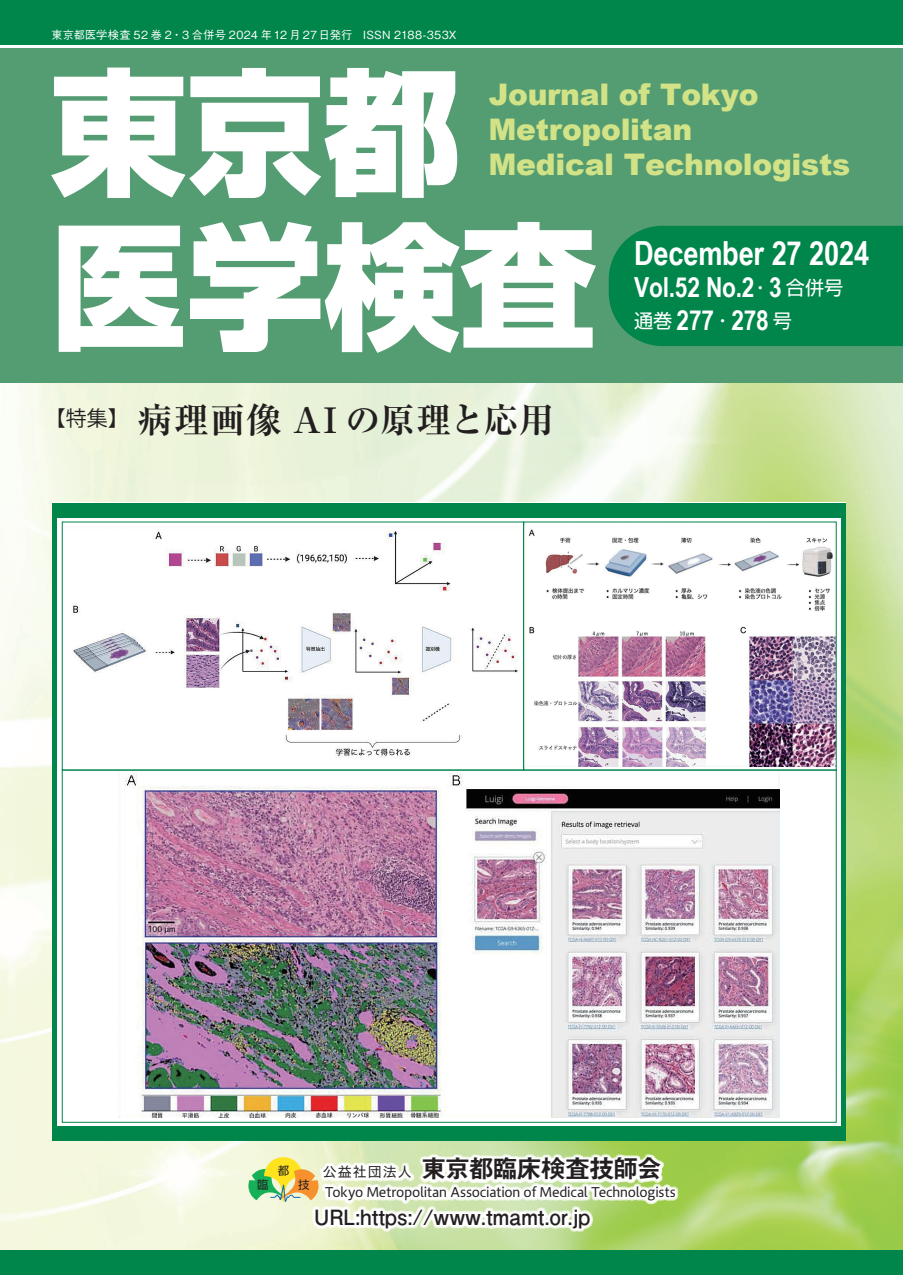
<style>
.page{position:relative;width:903px;height:1275px;background:#fff}
.page>*{position:absolute;margin:0;border:0;box-sizing:border-box;transform-origin:0 0}
.t1{font:800 136.5px/154px "Shin Go Pro";color:#fff}
.t2{font:700 35px "Ryumin Pro";letter-spacing:.035em;color:#231f20}
.t3{font:700 33.25px "Arial Narrow";letter-spacing:-.005em;color:#fff}
.t4{font:900 29.75px/35px "Arial";letter-spacing:-.01em;color:#d2e287}
.t5{font:700 27.65px/32.4px "Arial Narrow";letter-spacing:-.01em;color:#fff}
.t6{font:25.55px "Midashi Go Pro MB31";letter-spacing:-.06em;color:#231f20}
.t7{font:700 21px "Futo Go B101 Pro";letter-spacing:-.01em;color:#231f20}
.t8{font:19.07px "Shin Go Pro";color:#fff}
.t9{font:13.12px "Hiragino UD Sans Std N W4";letter-spacing:-.03em;color:#231f20}
.t10{font:11.38px "Shin Go Pro";color:#231f20}
.t11{font:500 11.2px "Gothic BBB Pro";letter-spacing:.02em;color:#fff}
.s1{font-family:"Shin Go Pro";font-weight:400;font-size:19.07px}
.s2{font-family:"Arial Narrow";font-weight:700;font-size:27.65px}
.s3{font-family:"Hiragino UD Sans Std W4";font-size:14px}
</style>
<div class="page">
<img style="left:0;top:382px;width:903px;height:868px">
<div style="left:52px;top:503px;width:794px;height:638px;background:#fff"></div>
<div style="left:0;top:0;width:903px;height:382px;background:#549c71"></div>
<div style="left:0;top:0;width:903px;height:45px;background:#00854a"></div>
<hr style="left:0;top:45px;width:903px;height:2px;background:#fff">
<div style="left:52px;top:503px;width:794px;height:14px;background:#00854a"></div>
<div style="left:52px;top:508px;width:5px;height:624px;background:#00854a"></div>
<div style="left:841px;top:508px;width:5px;height:624px;background:#00854a"></div>
<div style="left:52px;top:1126px;width:794px;height:15px;background:#00854a"></div>
<div style="left:609px;top:226px;width:294px;height:120px;background:#00854a"></div>
<div style="left:0;top:1250px;width:903px;height:25px;background:#00854a"></div>
<svg style="left:248px;top:1152px;width:431px;height:80px"></svg>
<img style="left:118px;top:773px;width:661px;height:344px">
<img style="left:72px;top:527px;width:762px;height:239px">
<p class="t11" style="left:52px;top:26px;width:406px">東京都医学検査 52 巻 2・3 合併号 2024 年 12 月 27 日発行　ISSN 2188-353X</p>
<h1 class="t1" style="left:50px;top:42px;width:548px">東京都医学検査</h1>
<h3 class="t4" style="left:488px;top:76px;width:363px">Journal of Tokyo<br>Metropolitan<br>Medical Technologists</h3>
<h3 class="t3" style="left:634px;top:228px;width:237px">December 27 2024</h3>
<h3 class="t5" style="left:634px;top:270px;width:159px">Vol.52 No.2<br><span class="s1">通巻</span> 277<span class="s1">・</span>278 <span class="s1">号</span></h3>
<h3 class="t8" style="left:751px;top:272px;width:94px">・<span class="s2">3</span> 合併号</h3>
<h2 class="t2" style="left:45px;top:392px;width:511px"><sup>【特集】</sup>病理画像 AI の原理と応用</h2>
<p class="t10" style="left:278px;top:1161px;width:13px">都</p>
<p class="t10" style="left:257px;top:1175px;width:13px">臨</p>
<p class="t10" style="left:298px;top:1175px;width:13px">技</p>
<h3 class="t6" style="left:323px;top:1148px;width:341px"><span class="s3">公益社団法人</span> 東京都臨床検査技師会</h3>
<p class="t9" style="left:325px;top:1182px;width:352px">Tokyo Metropolitan Association of Medical Technologists</p>
<h3 class="t7" style="left:314px;top:1200px;width:278px">URL:https://www.tmamt.or.jp</h3>
</div>
